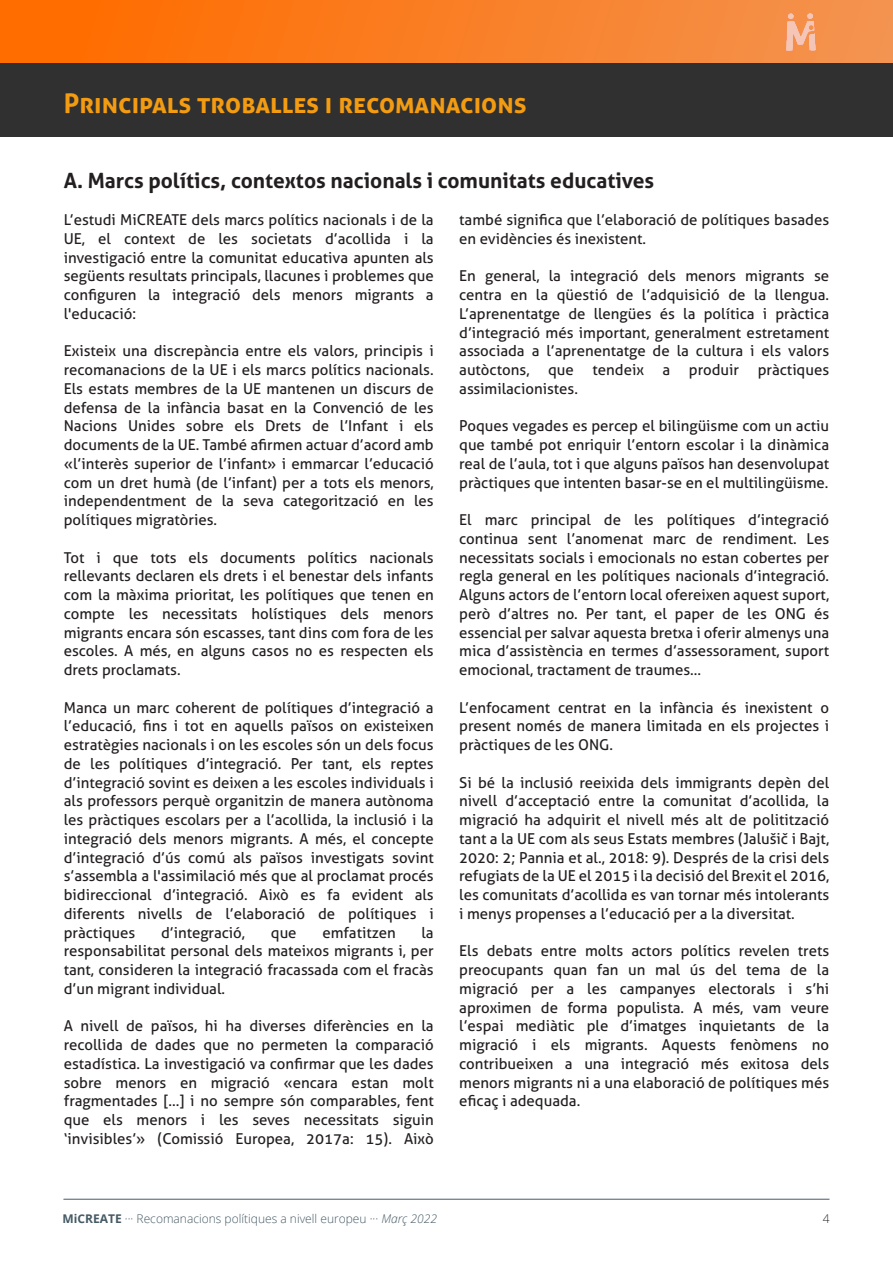
<style>
.page{position:relative;width:893px;height:1263px;background:#fff}
.page>*{position:absolute;margin:0;border:0;box-sizing:border-box;transform-origin:0 0}
.t1{font:700 27px "Aller";color:#f39c12}
.t2{font:700 21px "Aller";color:#231f20}
.t3{font:15px/18.8px "Aller";color:#231f20;text-align:justify}
.t4{font:300 12px "Open Sans";color:#455a64}
.t5{font:300 12px "Open Sans";color:#231f20}
.s1{font-weight:700}
.s2{font-style:italic}
</style>
<div class="page">
<hr style="left:892px;top:137px;width:1px;height:426px;background:#f1c40f">
<hr style="left:64px;top:1199px;width:765px;height:1px;background:#455a64">
<div style="left:0;top:0;width:893px;height:64px;background:linear-gradient(to right,#ff6900,#f39555)"></div>
<hr style="left:892px;top:0;width:1px;height:64px;background:#f39451">
<div style="left:0;top:63px;width:893px;height:74px;background:#303030"></div>
<hr style="left:892px;top:561px;width:1px;height:639px;background:#e0e0e0">
<h1 class="t1" style="left:64px;top:93px;width:464px">Principals troballes i recomanacions</h1>
<h2 class="t2" style="left:64px;top:172px;width:592px">A. Marcs polítics, contextos nacionals i comunitats educatives</h2>
<p class="t3" style="left:64px;top:212px;width:371px">L’estudi MiCREATE dels marcs polítics nacionals i de la UE, el context de les societats d’acollida i la investigació entre la comunitat educativa apunten als següents resultats principals, llacunes i problemes que configuren la integració dels menors migrants a l'educació:</p>
<p class="t3" style="left:64px;top:343px;width:371px">Existeix una discrepància entre els valors, principis i recomanacions de la UE i els marcs polítics nacionals.<br>Els estats membres de la UE mantenen un discurs de defensa de la infància basat en la Convenció de les Nacions Unides sobre els Drets de l’Infant i els documents de la UE. També afirmen actuar d’acord amb «l’interès superior de l’infant» i emmarcar l’educació com un dret humà (de l’infant) per a tots els menors, independentment de la seva categorització en les polítiques migratòries.</p>
<p class="t3" style="left:64px;top:549px;width:371px">Tot i que tots els documents polítics nacionals rellevants declaren els drets i el benestar dels infants com la màxima prioritat, les polítiques que tenen en compte les necessitats holístiques dels menors migrants encara són escasses, tant dins com fora de les escoles. A més, en alguns casos no es respecten els drets proclamats.</p>
<p class="t3" style="left:64px;top:699px;width:371px">Manca un marc coherent de polítiques d’integració a l’educació, fins i tot en aquells països on existeixen estratègies nacionals i on les escoles són un dels focus de les polítiques d’integració. Per tant, els reptes d’integració sovint es deixen a les escoles individuals i als professors perquè organitzin de manera autònoma les pràctiques escolars per a l’acollida, la inclusió i la integració dels menors migrants. A més, el concepte d’integració d’ús comú als països investigats sovint s’assembla a l'assimilació més que al proclamat procés bidireccional d’integració. Això es fa evident als diferents nivells de l’elaboració de polítiques i pràctiques</p>
<p class="t3" style="left:161px;top:924px;width:86px">d’integració,</p>
<p class="t3" style="left:271px;top:924px;width:27px">que</p>
<p class="t3" style="left:322px;top:924px;width:75px">emfatitzen</p>
<p class="t3" style="left:64px;top:924px;width:371px;text-indent:358px">la responsabilitat personal dels mateixos migrants i, per tant, consideren la integració fracassada com el fracàs d’un migrant individual.</p>
<p class="t3" style="left:64px;top:1018px;width:371px">A nivell de països, hi ha diverses diferències en la recollida de dades que no permeten la comparació estadística. La investigació va confirmar que les dades sobre menors en migració «encara estan molt fragmentades […] i no sempre són comparables, fent que els menors i les seves necessitats siguin ‘invisibles’» (Comissió Europea, 2017a: 15). Això</p>
<p class="t3" style="left:459px;top:212px;width:371px">també significa que l’elaboració de polítiques basades en evidències és inexistent.</p>
<p class="t3" style="left:459px;top:268px;width:371px">En general, la integració dels menors migrants se centra en la qüestió de l’adquisició de la llengua.<br>L’aprenentatge de llengües és la política i pràctica d’integració més important, generalment estretament associada a l’aprenentatge de la cultura i els valors autòctons, que tendeix a produir pràctiques assimilacionistes.</p>
<p class="t3" style="left:459px;top:418px;width:371px">Poques vegades es percep el bilingüisme com un actiu que també pot enriquir l’entorn escolar i la dinàmica real de l’aula, tot i que alguns països han desenvolupat pràctiques que intenten basar-se en el multilingüisme.</p>
<p class="t3" style="left:459px;top:512px;width:371px">El marc principal de les polítiques d’integració continua sent l’anomenat marc de rendiment. Les necessitats socials i emocionals no estan cobertes per regla general en les polítiques nacionals d’integració.<br>Alguns actors de l’entorn local ofereixen aquest suport, però d’altres no. Per tant, el paper de les ONG és essencial per salvar aquesta bretxa i oferir almenys una mica d’assistència en termes d’assessorament, suport emocional, tractament de traumes…</p>
<p class="t3" style="left:459px;top:699px;width:371px">L’enfocament centrat en la infància és inexistent o present només de manera limitada en els projectes i pràctiques de les ONG.</p>
<p class="t3" style="left:459px;top:774px;width:371px">Si bé la inclusió reeixida dels immigrants depèn del nivell d’acceptació entre la comunitat d’acollida, la migració ha adquirit el nivell més alt de politització tant a la UE com als seus Estats membres (Jalušič i Bajt, 2020: 2; Pannia et al., 2018: 9). Després de la crisi dels refugiats de la UE el 2015 i la decisió del Brexit el 2016, les comunitats d’acollida es van tornar més intolerants i menys propenses a l’educació per a la diversitat.</p>
<p class="t3" style="left:459px;top:943px;width:371px">Els debats entre molts actors polítics revelen trets preocupants quan fan un mal ús del tema de la migració per a les campanyes electorals i s’hi aproximen de forma populista. A més, vam veure l’espai mediàtic ple d’imatges inquietants de la migració i els migrants. Aquests fenòmens no contribueixen a una integració més exitosa dels menors migrants ni a una elaboració de polítiques més eficaç i adequada.</p>
<p class="t4" style="left:63px;top:1214px;width:376px"><span class="s1">MiCREATE</span> ··· Recomanacions polítiques a nivell europeu ··· <span class="s2">Març 2022</span></p>
<p class="t5" style="left:823px;top:1214px;width:8px">4</p>
</div>
